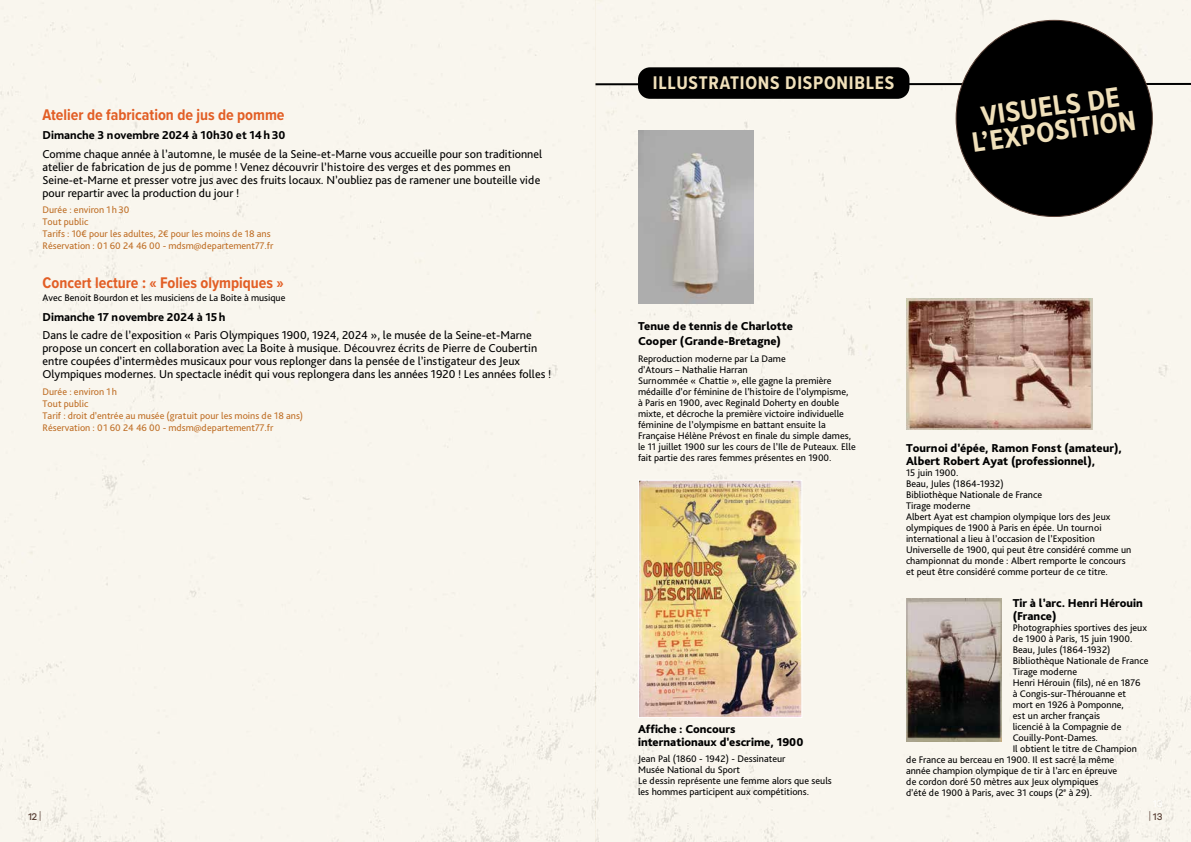
<style>
.page{position:relative;width:1191px;height:842px;background:#fff}
.page>*{position:absolute;margin:0;border:0;box-sizing:border-box;transform-origin:0 0}
.t1{font:700 29px/25px "Proxima Nova Cond";color:#f0e0ba;text-align:center}
.t2{font:700 19px "Proxima Nova Cond";letter-spacing:.04em;color:#f0e0ba}
.t3{font:700 16px "Proxima Nova Cond";color:#e25e25}
.t4{font:12px/13px "Bliss Pro";color:#000}
.t5{font:800 12px/13px "Bliss Pro";color:#000}
.t6{font:800 12px "Bliss Pro";color:#000}
.t7{font:10px/11px "Bliss Pro";color:#000}
.t8{font:10px/12px "Bliss Pro";color:#bf6e25}
.t9{font:500 10px "Galano Grotesque Alt";color:#583f35}
.s1{font-size:12px}
</style>
<div class="page">
<div style="left:595px;top:0;width:596px;height:842px;background:#f9f6ee"></div>
<div style="left:0;top:0;width:595px;height:842px;background:#f9f6ee"></div>
<img style="left:638px;top:130px;width:115px;height:174px">
<img style="left:640px;top:482px;width:160px;height:234px">
<div style="left:638px;top:480px;width:164px;height:238px;border:1px solid #fff"></div>
<svg style="left:595px;top:82px;width:596px;height:4px"></svg>
<img style="left:906px;top:298px;width:186px;height:132px">
<img style="left:906px;top:599px;width:95px;height:142px">
<div style="left:956px;top:20px;width:196px;height:197px;background:#000;border-radius:50%"></div>
<div style="left:638px;top:67px;width:271px;height:32px;background:#000;border-radius:12px"></div>
<h3 class="t3" style="left:43px;top:103px;width:243px">Atelier de fabrication de jus de pomme</h3>
<p class="t6" style="left:43px;top:128px;width:244px">Dimanche 3 novembre 2024 à 10h30 et 14h30</p>
<p class="t4" style="left:43px;top:147px;width:501px">Comme chaque année à l’automne, le musée de la Seine-et-Marne vous accueille pour son traditionnel atelier de fabrication de jus de pomme ! Venez découvrir l’histoire des verges et des pommes en Seine-et-Marne et presser votre jus avec des fruits locaux. N’oubliez pas de ramener une bouteille vide pour repartir avec la production du jour !</p>
<p class="t8" style="left:43px;top:203px;width:232px">Durée : environ 1h30<br>Tout public<br>Tarifs : 10€ pour les adultes, 2€ pour les moins de 18 ans Réservation : 01 60 24 46 00 - mdsm@departement77.fr</p>
<h3 class="t3" style="left:43px;top:271px;width:243px">Concert lecture : « Folies olympiques »</h3>
<p class="t7" style="left:43px;top:292px;width:244px">Avec Benoit Bourdon et les musiciens de La Boite à musique</p>
<p class="t6" style="left:43px;top:309px;width:184px">Dimanche 17 novembre 2024 à 15h</p>
<p class="t4" style="left:43px;top:329px;width:510px">Dans le cadre de l’exposition « Paris Olympiques 1900, 1924, 2024 », le musée de la Seine-et-Marne propose un concert en collaboration avec La Boite à musique. Découvrez écrits de Pierre de Coubertin entre coupées d’intermèdes musicaux pour vous replonger dans la pensée de l’instigateur des Jeux Olympiques modernes. Un spectacle inédit qui vous replongera dans les années 1920 ! Les années folles !</p>
<p class="t8" style="left:43px;top:385px;width:262px">Durée : environ 1h<br>Tout public<br>Tarif : droit d’entrée au musée (gratuit pour les moins de 18 ans)<br>Réservation : 01 60 24 46 00 - mdsm@departement77.fr</p>
<h2 class="t2" style="left:653px;top:69px;width:243px">ILLUSTRATIONS DISPONIBLES</h2>
<h1 class="t1" style="left:967px;top:105px;width:166px;rotate:-8deg">VISUELS DE<br>L’EXPOSITION</h1>
<p class="t5" style="left:638px;top:319px;width:156px;line-height:15px">Tenue de tennis de Charlotte<br>Cooper (Grande-Bretagne)</p>
<p class="t7" style="left:638px;top:353px;width:219px">Reproduction moderne par La Dame<br>d’Atours – Nathalie Harran<br>Surnommée « Chattie », elle gagne la première médaille d’or féminine de l’histoire de l’olympisme,<br>à Paris en 1900, avec Reginald Doherty en double mixte, et décroche la première victoire individuelle féminine de l’olympisme en battant ensuite la Française Hélène Prévost en finale du simple dames, le 11 juillet 1900 sur les cours de l’Ile de Puteaux. Elle fait partie des rares femmes présentes en 1900.</p>
<p class="t5" style="left:638px;top:722px;width:167px">Affiche : Concours internationaux d’escrime, 1900</p>
<p class="t7" style="left:638px;top:753px;width:195px">Jean Pal (1860 - 1942) - Dessinateur<br>Musée National du Sport<br>Le dessin représente une femme alors que seuls les hommes participent aux compétitions.</p>
<p class="t5" style="left:906px;top:441px;width:217px">Tournoi d’épée, Ramon Fonst (amateur),<br>Albert Robert Ayat (professionnel),</p>
<p class="t7" style="left:906px;top:467px;width:227px">15 juin 1900.<br>Beau, Jules (1864-1932)<br>Bibliothèque Nationale de France<br>Tirage moderne<br>Albert Ayat est champion olympique lors des Jeux olympiques de 1900 à Paris en épée. Un tournoi international a lieu à l’occasion de l’Exposition Universelle de 1900, qui peut être considéré comme un championnat du monde : Albert remporte le concours et peut être considéré comme porteur de ce titre.</p>
<p class="t5" style="left:1012px;top:596px;width:131px">Tir à l’arc. Henri Hérouin (France)</p>
<p class="t7" style="left:1012px;top:622px;width:136px">Photographies sportives des jeux</p>
<p class="t7" style="left:1012px;top:633px;width:121px">de 1900 à Paris, 15 juin 1900.</p>
<p class="t7" style="left:1012px;top:644px;width:99px">Beau, Jules (1864-1932)</p>
<p class="t7" style="left:1012px;top:655px;width:137px">Bibliothèque Nationale de France</p>
<p class="t7" style="left:1012px;top:666px;width:66px">Tirage moderne</p>
<p class="t7" style="left:1012px;top:677px;width:129px">Henri Hérouin (fils), né en 1876</p>
<p class="t7" style="left:1012px;top:688px;width:115px">à Congis-sur-Thérouanne et</p>
<p class="t7" style="left:1012px;top:699px;width:113px">mort en 1926 à Pomponne,</p>
<p class="t7" style="left:1012px;top:710px;width:89px">est un archer français</p>
<p class="t7" style="left:1012px;top:721px;width:110px">licencié à la Compagnie de</p>
<p class="t7" style="left:1012px;top:732px;width:87px">Couilly-Pont-Dames.</p>
<p class="t7" style="left:1012px;top:743px;width:126px">Il obtient le titre de Champion</p>
<p class="t7" style="left:906px;top:754px;width:210px">de France au berceau en 1900. Il est sacré la même</p>
<p class="t7" style="left:906px;top:765px;width:213px">année champion olympique de tir à l’arc en épreuve</p>
<p class="t7" style="left:906px;top:776px;width:194px">de cordon doré 50 mètres aux Jeux olympiques</p>
<p class="t7" style="left:906px;top:787px;width:188px">d’été de 1900 à Paris, avec 31 coups (2<sup>e</sup> à 29).</p>
<p class="t9" style="left:28px;top:810px;width:14px">12 <span class="s1">|</span></p>
<p class="t9" style="left:1149px;top:810px;width:15px"><span class="s1">|</span> 13</p>
</div>
